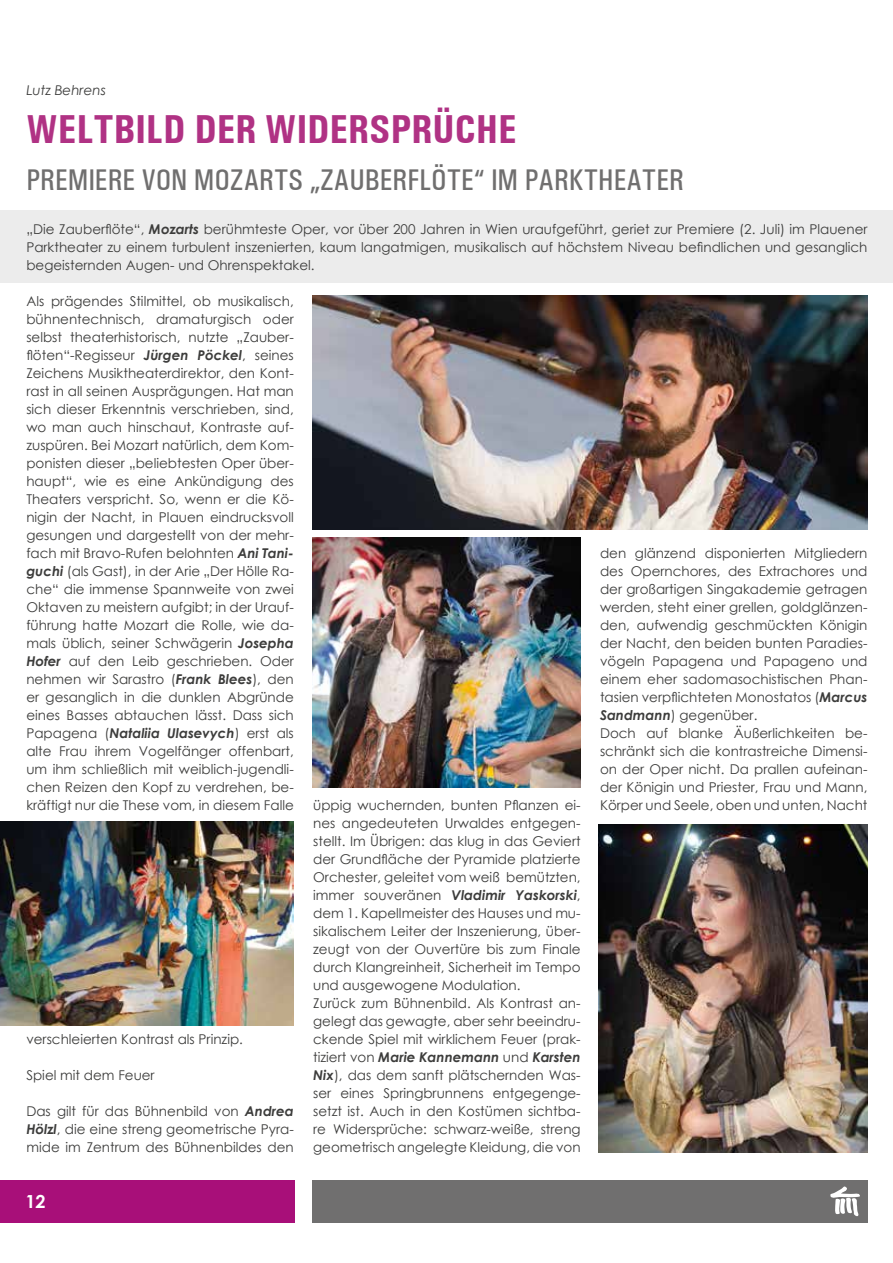
<style>
.page{position:relative;width:893px;height:1263px;background:#fff}
.page>*{position:absolute;margin:0;border:0;box-sizing:border-box;transform-origin:0 0}
.t1{font:700 condensed 40.5px "Univers";color:#b03284}
.t2{font:500 condensed 30px "Univers";color:#706f6f}
.t3{font:700 18px "Century Gothic";color:#fff}
.t4{font:13.5px/18px "Century Gothic";color:#3c3c3b;text-align:justify}
.t5{font:italic 13.5px "Century Gothic";color:#3c3c3b}
.s1{font-weight:700;font-style:italic}
</style>
<div class="page">
<div style="left:0;top:1180px;width:294px;height:42px;background:#a80f79"></div>
<div style="left:312px;top:1180px;width:555px;height:42px;background:#706f6f"></div>
<svg style="left:830px;top:1186px;width:30px;height:31px"></svg>
<div style="left:0;top:210px;width:893px;height:72px;background:#ececec"></div>
<img style="left:599px;top:825px;width:268px;height:327px">
<img style="left:0;top:821px;width:294px;height:204px">
<img style="left:312px;top:538px;width:269px;height:250px">
<img style="left:312px;top:295px;width:555px;height:234px">
<p class="t5" style="left:26px;top:81px;width:81px">Lutz Behrens</p>
<h1 class="t1" style="left:26px;top:105px;width:492px">WELTBILD DER WIDERSPRÜCHE</h1>
<h2 class="t2" style="left:26px;top:163px;width:659px">PREMIERE VON MOZARTS „ZAUBERFLÖTE“ IM PARKTHEATER</h2>
<p class="t4" style="left:26px;top:220px;width:843px">„Die Zauberflöte“, <span class="s1">Mozarts</span> berühmteste Oper, vor über 200 Jahren in Wien uraufgeführt, geriet zur Premiere (2. Juli) im Plauener Parktheater zu einem turbulent inszenierten, kaum langatmigen, musikalisch auf höchstem Niveau befindlichen und gesanglich begeisternden Augen- und Ohrenspektakel.</p>
<p class="t4" style="left:26px;top:292px;width:269px">Als prägendes Stilmittel, ob musikalisch, bühnentechnisch, dramaturgisch oder selbst theaterhistorisch, nutzte „Zauber&shy;flöten“-Regisseur <span class="s1">Jürgen Pöckel</span>, seines Zeichens Musiktheaterdirektor, den Kont&shy;rast in all seinen Ausprägungen. Hat man sich dieser Erkenntnis verschrieben, sind, wo man auch hinschaut, Kontraste auf&shy;zuspüren. Bei Mozart natürlich, dem Kom&shy;ponisten dieser „beliebtesten Oper über&shy;haupt“, wie es eine Ankündigung des Theaters verspricht. So, wenn er die Kö&shy;nigin der Nacht, in Plauen eindrucksvoll gesungen und dargestellt von der mehr&shy;fach mit Bravo-Rufen belohnten <span class="s1">Ani Tani&shy;guchi</span> (als Gast), in der Arie „Der Hölle Ra&shy;che“ die immense Spannweite von zwei Oktaven zu meistern aufgibt; in der Urauf&shy;führung hatte Mozart die Rolle, wie da&shy;mals üblich, seiner Schwägerin <span class="s1">Josepha Hofer</span> auf den Leib geschrieben. Oder nehmen wir Sarastro (<span class="s1">Frank Blees</span>), den er gesanglich in die dunklen Abgründe eines Basses abtauchen lässt. Dass sich Papagena (<span class="s1">Nataliia Ulasevych</span>) erst als alte Frau ihrem Vogelfänger offenbart, um ihm schließlich mit weiblich-jugendli&shy;chen Reizen den Kopf zu verdrehen, be&shy;kräftigt nur die These vom, in diesem Falle</p>
<p class="t4" style="left:600px;top:544px;width:269px;text-align:left">den glänzend disponierten Mitgliedern des Opernchores, des Extrachores und der großartigen Singakademie getragen werden, steht einer grellen, goldglänzen&shy;den, aufwendig geschmückten Königin der Nacht, den beiden bunten Paradies&shy;vögeln Papagena und Papageno und einem eher sadomasochistischen Phan&shy;tasien verpflichteten Monostatos (<span class="s1">Marcus Sandmann</span>) gegenüber.<br>Doch auf blanke Äußerlichkeiten be&shy;schränkt sich die kontrastreiche Dimensi&shy;on der Oper nicht. Da prallen aufeinan&shy;der Königin und Priester, Frau und Mann, Körper und Seele, oben und unten, Nacht</p>
<p class="t4" style="left:313px;top:796px;width:269px;text-align:left">üppig wuchernden, bunten Pflanzen ei&shy;nes angedeuteten Urwaldes entgegen&shy;stellt. Im Übrigen: das klug in das Geviert der Grundfläche der Pyramide platzierte Orchester, geleitet vom weiß bemützten, immer souveränen <span class="s1">Vladimir Yaskorski</span>, dem 1. Kapellmeister des Hauses und mu&shy;sikalischem Leiter der Inszenierung, über&shy;zeugt von der Ouvertüre bis zum Finale durch Klangreinheit, Sicherheit im Tempo und ausgewogene Modulation.<br>Zurück zum Bühnenbild. Als Kontrast an&shy;gelegt das gewagte, aber sehr beeindru&shy;ckende Spiel mit wirklichem Feuer (prak&shy;tiziert von <span class="s1">Marie Kannemann</span> und <span class="s1">Karsten Nix</span>), das dem sanft plätschernden Was&shy;ser eines Springbrunnens entgegenge&shy;setzt ist. Auch in den Kostümen sichtba&shy;re Widersprüche: schwarz-weiße, streng geometrisch angelegte Kleidung, die von</p>
<p class="t4" style="left:26px;top:1030px;width:218px">verschleierten Kontrast als Prinzip.</p>
<p class="t4" style="left:26px;top:1066px;width:130px">Spiel mit dem Feuer</p>
<p class="t4" style="left:26px;top:1102px;width:269px">Das gilt für das Bühnenbild von <span class="s1">Andrea Hölzl</span>, die eine streng geometrische Pyra&shy;mide im Zentrum des Bühnenbildes den</p>
<h3 class="t3" style="left:26px;top:1188px;width:22px">12</h3>
</div>
